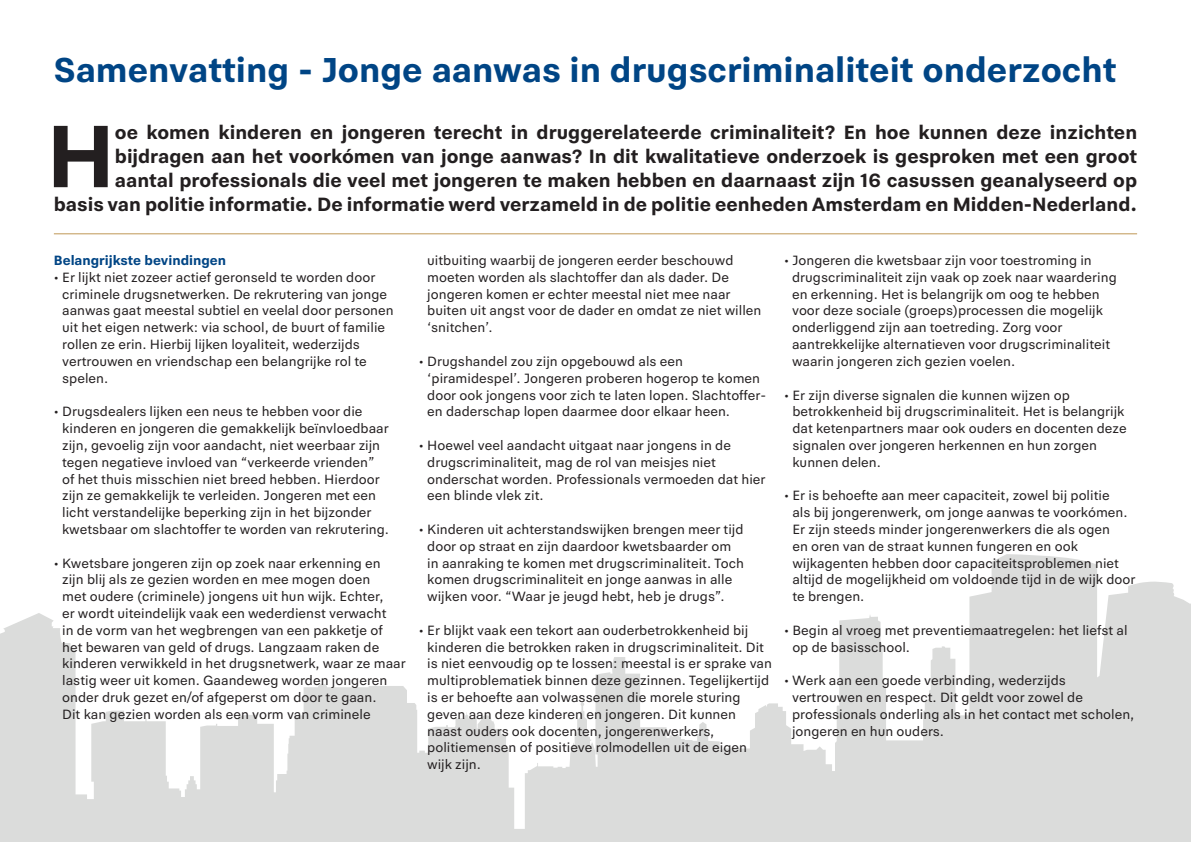
<style>
.page{position:relative;width:1191px;height:842px;background:#fff}
.page>*{position:absolute;margin:0;border:0;box-sizing:border-box;transform-origin:0 0}
.t1{font:700 92.1px "Politie Sans";color:#231f20}
.t2{font:700 36px "Politie Sans";color:#004585}
.t3{font:700 20px/24px "Politie Sans";color:#231f20;text-align:right}
.t4{font:14px/16.8px "Politie Sans";color:#231f20}
.t5{font:700 14px "Politie Sans";color:#004585}
</style>
<div class="page">
<svg style="left:0;top:554px;width:1191px;height:288px;fill:#dbdcdb"></svg>
<hr style="left:54px;top:233px;width:1083px;height:1px;background:#bf9755">
<p class="t2" style="left:54px;top:46px;width:1064px">Samenvatting - Jonge aanwas in drugscriminaliteit onderzocht</p>
<p class="t1" style="left:47px;top:97px;width:70px">H</p>
<p class="t3" style="left:54px;top:120px;width:1084px">oe komen kinderen en jongeren terecht in druggerelateerde criminaliteit? En hoe kunnen deze inzichten bijdragen aan het voorkómen van jonge aanwas? In dit kwalitatieve onderzoek is gesproken met een groot aantal professionals die veel met jongeren te maken hebben en daarnaast zijn 16 casussen geanalyseerd op<br>basis van politie informatie. De informatie werd verzameld in de politie eenheden Amsterdam en Midden-Nederland.</p>
<p class="t5" style="left:54px;top:251px;width:174px">Belangrijkste bevindingen</p>
<p class="t4" style="left:62px;top:268px;width:333px;text-indent:-8px">• Er lijkt niet zozeer actief geronseld te worden door criminele drugsnetwerken. De rekrutering van jonge aanwas gaat meestal subtiel en veelal door personen uit het eigen netwerk: via school, de buurt of familie rollen ze erin. Hierbij lijken loyaliteit, wederzijds vertrouwen en vriendschap een belangrijke rol te spelen.</p>
<p class="t4" style="left:62px;top:403px;width:328px;text-indent:-8px">• Drugsdealers lijken een neus te hebben voor die kinderen en jongeren die gemakkelijk beïnvloedbaar zijn, gevoelig zijn voor aandacht, niet weerbaar zijn tegen negatieve invloed van “verkeerde vrienden” of het thuis misschien niet breed hebben. Hierdoor zijn ze gemakkelijk te verleiden. Jongeren met een licht verstandelijke beperking zijn in het bijzonder kwetsbaar om slachtoffer te worden van rekrutering.</p>
<p class="t4" style="left:62px;top:554px;width:345px;text-indent:-8px">• Kwetsbare jongeren zijn op zoek naar erkenning en zijn blij als ze gezien worden en mee mogen doen<br>met oudere (criminele) jongens uit hun wijk. Echter,<br>er wordt uiteindelijk vaak een wederdienst verwacht<br>in de vorm van het wegbrengen van een pakketje of het bewaren van geld of drugs. Langzaam raken de kinderen verwikkeld in het drugsnetwerk, waar ze maar lastig weer uit komen. Gaandeweg worden jongeren onder druk gezet en/of afgeperst om door te gaan.<br>Dit kan gezien worden als een vorm van criminele</p>
<p class="t4" style="left:427px;top:251px;width:336px">uitbuiting waarbij de jongeren eerder beschouwd moeten worden als slachtoffer dan als dader. De jongeren komen er echter meestal niet mee naar buiten uit angst voor de dader en omdat ze niet willen ‘snitchen’.</p>
<p class="t4" style="left:427px;top:352px;width:340px;text-indent:-8px">• Drugshandel zou zijn opgebouwd als een ‘piramidespel’. Jongeren proberen hogerop te komen door ook jongens voor zich te laten lopen. Slachtoffer&shy;en daderschap lopen daarmee door elkaar heen.</p>
<p class="t4" style="left:427px;top:436px;width:340px;text-indent:-8px">• Hoewel veel aandacht uitgaat naar jongens in de drugscriminaliteit, mag de rol van meisjes niet onderschat worden. Professionals vermoeden dat hier een blinde vlek zit.</p>
<p class="t4" style="left:427px;top:520px;width:318px;text-indent:-8px">• Kinderen uit achterstandswijken brengen meer tijd door op straat en zijn daardoor kwetsbaarder om in aanraking te komen met drugscriminaliteit. Toch komen drugscriminaliteit en jonge aanwas in alle wijken voor. “Waar je jeugd hebt, heb je drugs”.</p>
<p class="t4" style="left:427px;top:621px;width:346px;text-indent:-8px">• Er blijkt vaak een tekort aan ouderbetrokkenheid bij kinderen die betrokken raken in drugscriminaliteit. Dit is niet eenvoudig op te lossen: meestal is er sprake van multiproblematiek binnen deze gezinnen. Tegelijkertijd is er behoefte aan volwassenen die morele sturing geven aan deze kinderen en jongeren. Dit kunnen naast ouders ook docenten, jongerenwerkers, politiemensen of positieve rolmodellen uit de eigen wijk zijn.</p>
<p class="t4" style="left:792px;top:251px;width:326px;text-indent:-8px">• Jongeren die kwetsbaar zijn voor toestroming in drugscriminaliteit zijn vaak op zoek naar waardering en erkenning. Het is belangrijk om oog te hebben voor deze sociale (groeps)processen die mogelijk onderliggend zijn aan toetreding. Zorg voor aantrekkelijke alternatieven voor drugscriminaliteit waarin jongeren zich gezien voelen.</p>
<p class="t4" style="left:792px;top:386px;width:336px;text-indent:-8px">• Er zijn diverse signalen die kunnen wijzen op betrokkenheid bij drugscriminaliteit. Het is belangrijk dat ketenpartners maar ook ouders en docenten deze signalen over jongeren herkennen en hun zorgen kunnen delen.</p>
<p class="t4" style="left:792px;top:487px;width:345px;text-indent:-8px">• Er is behoefte aan meer capaciteit, zowel bij politie<br>als bij jongerenwerk, om jonge aanwas te voorkómen.<br>Er zijn steeds minder jongerenwerkers die als ogen<br>en oren van de straat kunnen fungeren en ook wijkagenten hebben door capaciteitsproblemen niet altijd de mogelijkheid om voldoende tijd in de wijk door te brengen.</p>
<p class="t4" style="left:792px;top:621px;width:337px;text-indent:-8px">• Begin al vroeg met preventiemaatregelen: het liefst al op de basisschool.</p>
<p class="t4" style="left:792px;top:671px;width:344px;text-indent:-8px">• Werk aan een goede verbinding, wederzijds vertrouwen en respect. Dit geldt voor zowel de professionals onderling als in het contact met scholen, jongeren en hun ouders.</p>
</div>
